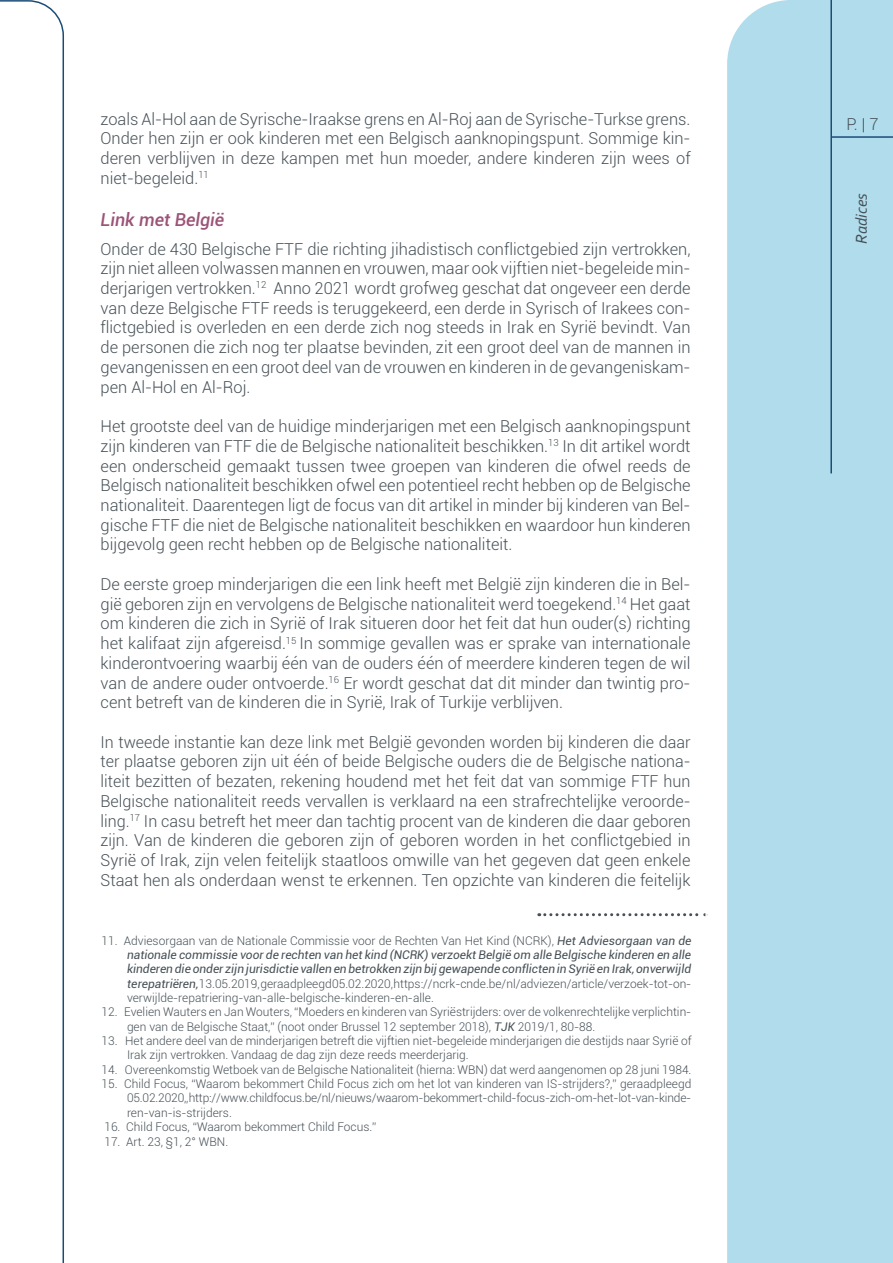
<style>
.page{position:relative;width:893px;height:1263px;background:#fff}
.page>*{position:absolute;margin:0;border:0;box-sizing:border-box;transform-origin:0 0}
.t1{font:italic 500 18px "Roboto";color:#9b5478}
.t2{font:300 16.5px/19.8px "Roboto";color:#465056;text-align:justify}
.t3{font:italic 16.5px "Corbel";color:#465056}
.t4{font:300 12px/14.4px "Roboto";color:#465056}
.t5{font:italic 12px/14.4px "Roboto";color:#465056;text-align:justify}
.s1{color:#9a5478}
.s2{font-weight:300;font-style:normal}
.s3{font-weight:400;font-style:italic}
</style>
<div class="page">
<svg style="left:0;top:0;width:64px;height:1263px"></svg>
<div style="left:727px;top:0;width:166px;height:1263px;background:#b1dcec"></div>
<hr style="left:830px;top:0;width:2px;height:473px;background:#1a4c77">
<div style="left:834px;top:99px;width:57px;height:33px;background:#b0dcec"></div>
<hr style="left:832px;top:136px;width:61px;height:2px;background:#1a4c77">
<div style="left:841px;top:146px;width:28px;height:324px;background:#b0dcec"></div>
<svg style="left:539px;top:913px;width:166px;height:3px"></svg>
<p class="t2" style="left:101px;top:108px;width:592px">zoals Al-Hol aan de Syrische-Iraakse grens en Al-Roj aan de Syrische-Turkse grens.<br>Onder hen zijn er ook kinderen met een Belgisch aanknopingspunt. Sommige kin&shy;deren verblijven in deze kampen met hun moeder, andere kinderen zijn wees of niet-begeleid.<sup>11</sup></p>
<p class="t1" style="left:101px;top:207px;width:125px">L<span class="s1">i</span>nk met België</p>
<p class="t2" style="left:101px;top:238px;width:592px">Onder de 430 Belgische FTF die richting jihadistisch conflictgebied zijn vertrokken, zijn niet alleen volwassen mannen en vrouwen, maar ook vijftien niet-begeleide min&shy;derjarigen vertrokken.<sup>12</sup> Anno 2021 wordt grofweg geschat dat ongeveer een derde van deze Belgische FTF reeds is teruggekeerd, een derde in Syrisch of Irakees con&shy;flictgebied is overleden en een derde zich nog steeds in Irak en Syrië bevindt. Van de personen die zich nog ter plaatse bevinden, zit een groot deel van de mannen in gevangenissen en een groot deel van de vrouwen en kinderen in de gevangeniskam&shy;pen Al-Hol en Al-Roj.</p>
<p class="t2" style="left:101px;top:416px;width:592px">Het grootste deel van de huidige minderjarigen met een Belgisch aanknopingspunt zijn kinderen van FTF die de Belgische nationaliteit beschikken.<sup>13</sup> In dit artikel wordt een onderscheid gemaakt tussen twee groepen van kinderen die ofwel reeds de Belgisch nationaliteit beschikken ofwel een potentieel recht hebben op de Belgische nationaliteit. Daarentegen ligt de focus van dit artikel in minder bij kinderen van Bel&shy;gische FTF die niet de Belgische nationaliteit beschikken en waardoor hun kinderen bijgevolg geen recht hebben op de Belgische nationaliteit.</p>
<p class="t2" style="left:101px;top:574px;width:591px">De eerste groep minderjarigen die een link heeft met België zijn kinderen die in Bel&shy;gië geboren zijn en vervolgens de Belgische nationaliteit werd toegekend.<sup>14</sup> Het gaat om kinderen die zich in Syrië of Irak situeren door het feit dat hun ouder(s) richting het kalifaat zijn afgereisd.<sup>15</sup> In sommige gevallen was er sprake van internationale kinderontvoering waarbij één van de ouders één of meerdere kinderen tegen de wil van de andere ouder ontvoerde.<sup>16</sup> Er wordt geschat dat dit minder dan twintig pro&shy;cent betreft van de kinderen die in Syrië, Irak of Turkije verblijven.</p>
<p class="t2" style="left:101px;top:731px;width:592px">In tweede instantie kan deze link met België gevonden worden bij kinderen die daar ter plaatse geboren zijn uit één of beide Belgische ouders die de Belgische nationa&shy;liteit bezitten of bezaten, rekening houdend met het feit dat van sommige FTF hun Belgische nationaliteit reeds vervallen is verklaard na een strafrechtelijke veroorde&shy;ling.<sup>17</sup> In casu betreft het meer dan tachtig procent van de kinderen die daar geboren zijn. Van de kinderen die geboren zijn of geboren worden in het conflictgebied in Syrië of Irak, zijn velen feitelijk staatloos omwille van het gegeven dat geen enkele Staat hen als onderdaan wenst te erkennen. Ten opzichte van kinderen die feitelijk</p>
<p class="t5" style="left:127px;top:933px;width:566px;text-indent:-26px"><span class="s2">11. Adviesorgaan van de Nationale Commissie voor de Rechten Van Het Kind (NCRK),</span> Het Adviesorgaan van de nationale commissie voor de rechten van het kind (NCRK) verzoekt België om alle Belgische kinderen en alle kinderen die onder zijn jurisdictie vallen en betrokken zijn bij gewapende conflicten in Syrië en Irak, onverwijld te repatriëren, <span class="s2">13.05.2019, geraadpleegd 05.02.2020, https://ncrk-cnde.be/nl/adviezen/article/verzoek-tot-on&shy;verwijlde-repatriering-van-alle-belgische-kinderen-en-alle.</span></p>
<p class="t4" style="left:127px;top:1004px;width:566px;text-indent:-26px">12. Evelien Wauters en Jan Wouters, “Moeders en kinderen van Syriëstrijders: over de volkenrechtelijke verplichtin&shy;gen van de Belgische Staat,” (noot onder Brussel 12 september 2018), <span class="s3">TJK</span> 2019/1, 80-88.</p>
<p class="t4" style="left:127px;top:1033px;width:566px;text-indent:-26px">13. Het andere deel van de minderjarigen betreft die vijftien niet-begeleide minderjarigen die destijds naar Syrië of<br>Irak zijn vertrokken. Vandaag de dag zijn deze reeds meerderjarig.</p>
<p class="t4" style="left:101px;top:1062px;width:591px">14. Overeenkomstig Wetboek van de Belgische Nationaliteit (hierna: WBN) dat werd aangenomen op 28 juni 1984.</p>
<p class="t4" style="left:127px;top:1076px;width:566px;text-align:justify;text-indent:-26px">15. Child Focus, “Waarom bekommert Child Focus zich om het lot van kinderen van IS-strijders?,” geraadpleegd 05.02.2020,, http://www.childfocus.be/nl/nieuws/waarom-bekommert-child-focus-zich-om-het-lot-van-kinde&shy;ren-van-is-strijders.</p>
<p class="t4" style="left:104px;top:1119px;width:273px">16. Child Focus, “Waarom bekommert Child Focus.”</p>
<p class="t4" style="left:104px;top:1134px;width:125px">17. Art. 23, §1, 2° WBN.</p>
<p class="t2" style="left:846px;top:113px;width:34px">P. | 7</p>
<p class="t3" style="left:851px;top:244px;width:52px;rotate:-90deg">Radices</p>
</div>
